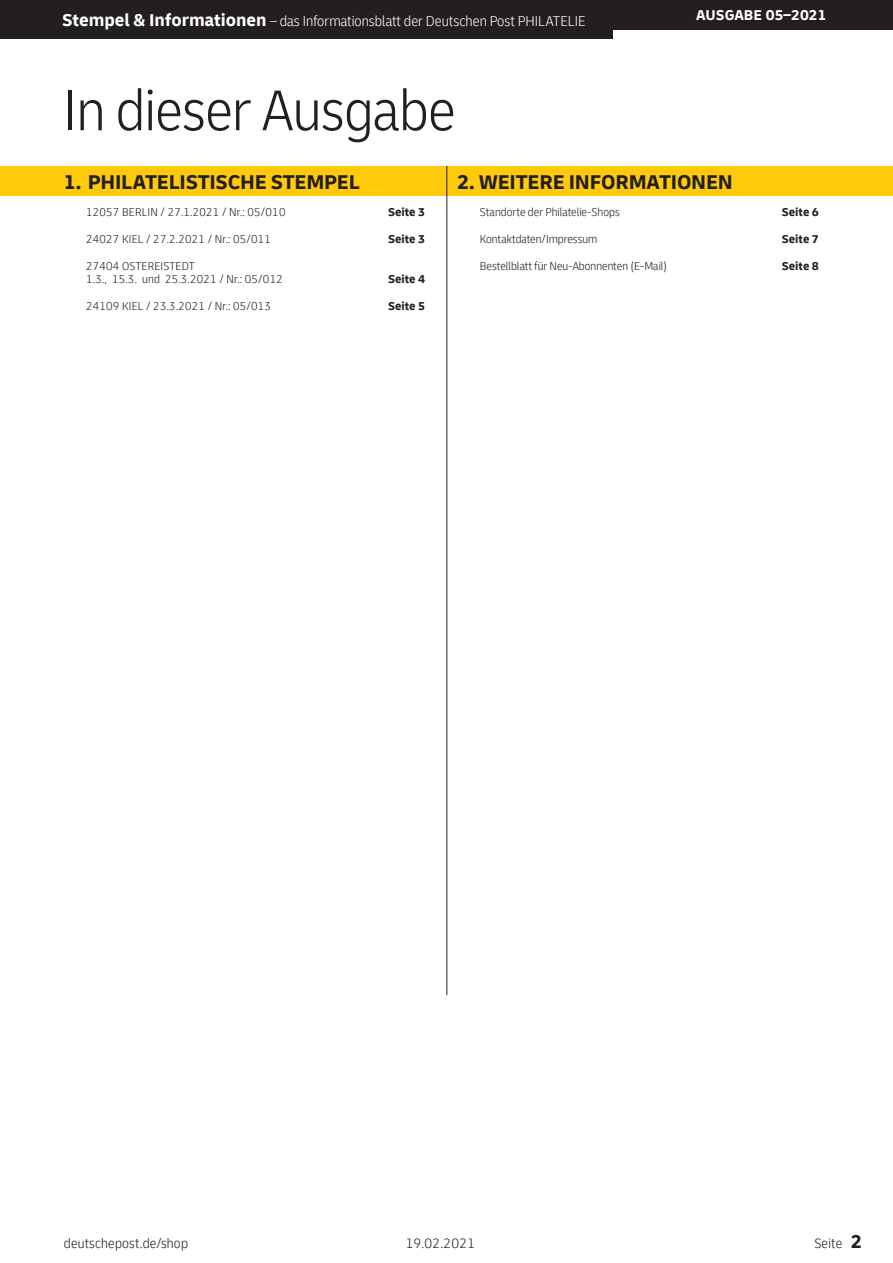
<style>
.page{position:relative;width:893px;height:1263px;background:#fff}
.page>*{position:absolute;margin:0;border:0;box-sizing:border-box;transform-origin:0 0}
.t1{font:300 condensed 60px "Delivery";letter-spacing:-.01em;color:#231f20}
.t2{font:700 21px "Delivery";letter-spacing:-.01em;color:#231f20}
.t3{font:300 condensed 15px "Delivery";color:#fff}
.t4{font:700 15px "Delivery";color:#fff}
.t5{font:300 condensed 14.25px "Delivery";letter-spacing:.015em;color:#231f20}
.t6{font:300 condensed 12px/13.5px "Delivery";letter-spacing:.015em;color:#231f20}
.t7{font:700 12px "Delivery";color:#231f20}
.s1{font-weight:700;font-stretch:normal;font-size:18px}
.s2{font-weight:700;font-stretch:normal;font-size:19.5px}
</style>
<div class="page">
<div style="left:0;top:0;width:893px;height:30px;background:#231f20"></div>
<div style="left:0;top:0;width:612px;height:38px;background:#231f20"></div>
<div style="left:0;top:166px;width:446px;height:30px;background:#feca0a"></div>
<div style="left:446px;top:166px;width:447px;height:30px;background:#feca0a"></div>
<hr style="left:447px;top:166px;width:1px;height:829px;background:#231f20">
<p class="t3" style="left:62px;top:12px;width:525px"><span class="s1">Stempel &amp; Informationen</span> – das Informationsblatt der Deutschen Post PHILATELIE</p>
<p class="t4" style="left:696px;top:6px;width:132px">AUSGABE 05–2021</p>
<h1 class="t1" style="left:64px;top:75px;width:393px">In dieser Ausgabe</h1>
<h2 class="t2" style="left:64px;top:169px;width:298px">1. PHILATELISTISCHE STEMPEL</h2>
<h2 class="t2" style="left:457px;top:169px;width:277px">2. WEITERE INFORMATIONEN</h2>
<p class="t6" style="left:86px;top:205px;width:201px">12057 BERLIN / 27.1.2021 / Nr.: 05/010</p>
<p class="t6" style="left:86px;top:232px;width:187px">24027 KIEL / 27.2.2021 / Nr.: 05/011</p>
<p class="t6" style="left:86px;top:259px;width:198px">27404 OSTEREISTEDT<br>1.3., 15.3. und 25.3.2021 / Nr.: 05/012</p>
<p class="t6" style="left:86px;top:300px;width:187px">24109 KIEL / 23.3.2021 / Nr.: 05/013</p>
<p class="t7" style="left:388px;top:204px;width:39px">Seite 3</p>
<p class="t7" style="left:388px;top:231px;width:39px">Seite 3</p>
<p class="t7" style="left:388px;top:272px;width:39px">Seite 4</p>
<p class="t7" style="left:388px;top:299px;width:39px">Seite 5</p>
<p class="t6" style="left:480px;top:205px;width:141px">Standorte der Philatelie-Shops</p>
<p class="t6" style="left:480px;top:232px;width:119px">Kontaktdaten/Impressum</p>
<p class="t6" style="left:480px;top:259px;width:189px">Bestellblatt für Neu-Abonnenten (E-Mail)</p>
<p class="t7" style="left:782px;top:204px;width:39px">Seite 6</p>
<p class="t7" style="left:782px;top:231px;width:39px">Seite 7</p>
<p class="t7" style="left:782px;top:258px;width:39px">Seite 8</p>
<p class="t5" style="left:64px;top:1235px;width:126px">deutschepost.de/shop</p>
<p class="t5" style="left:406px;top:1235px;width:71px">19.02.2021</p>
<p class="t5" style="left:814px;top:1235px;width:50px">Seite <span class="s2">2</span></p>
</div>
